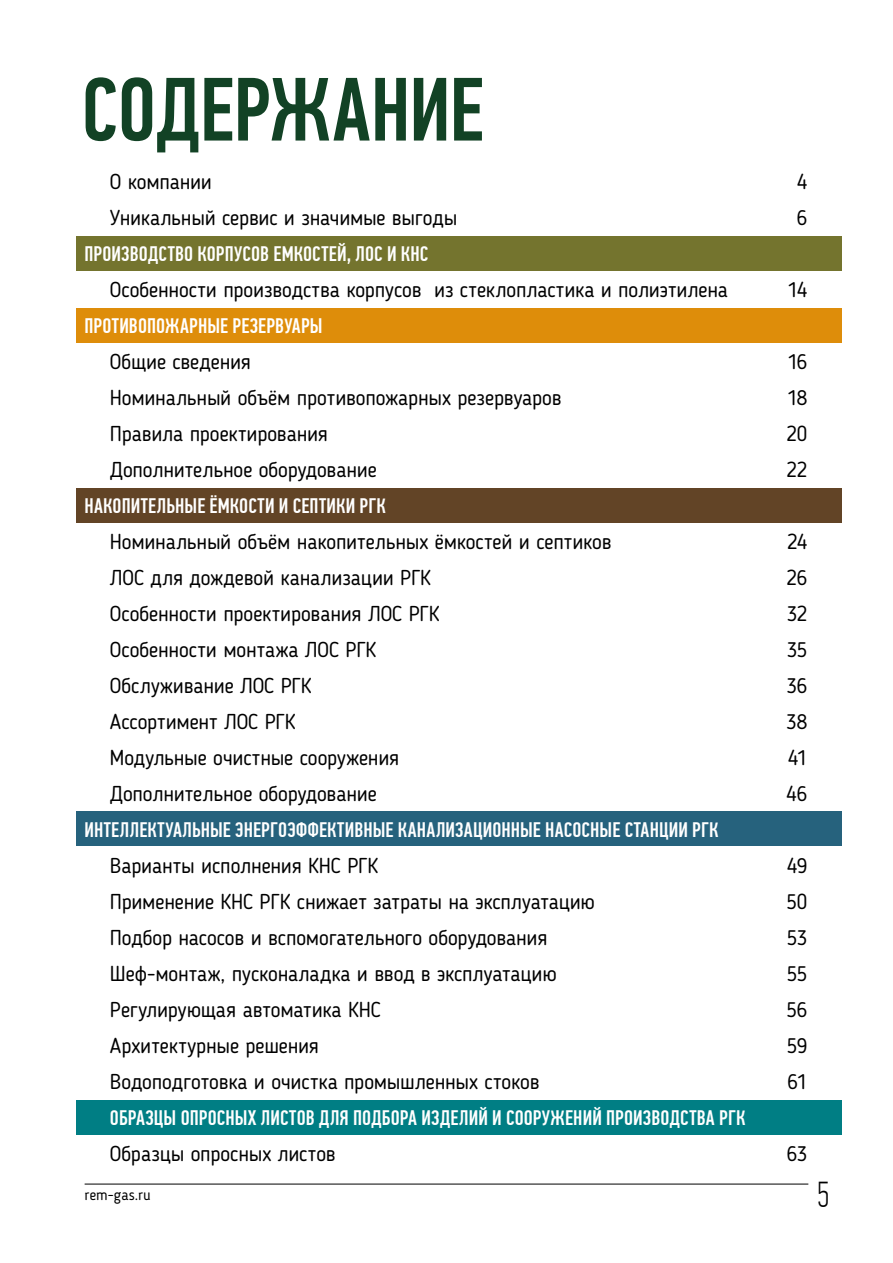
<style>
.page{position:relative;width:893px;height:1263px;background:#fff}
.page>*{position:absolute;margin:0;border:0;box-sizing:border-box;transform-origin:0 0}
.t1{font:500 90px "PF Din Text Comp Pro";letter-spacing:-.005em;color:#124225}
.t2{font:100 36px "PF Din Text Comp Pro";color:#000}
.t3{font:21px "Blogger Sans";letter-spacing:-.005em;color:#000}
.t4{font:500 21px "PF Din Text Comp Pro";letter-spacing:.01em;color:#fff}
.t5{font:15px "Blogger Sans";letter-spacing:.005em;color:#000}
</style>
<div class="page">
<hr style="left:85px;top:1184px;width:723px;height:1px;background:#000">
<div style="left:77px;top:236px;width:765px;height:34px;background:#74742e"></div>
<div style="left:77px;top:309px;width:765px;height:34px;background:#de8d0a"></div>
<div style="left:77px;top:488px;width:765px;height:34px;background:#624426"></div>
<div style="left:77px;top:811px;width:765px;height:34px;background:#26627d"></div>
<div style="left:77px;top:1100px;width:765px;height:34px;background:#007e84"></div>
<h1 class="t1" style="left:81px;top:57px;width:404px">СОДЕРЖАНИЕ</h1>
<p class="t3" style="left:110px;top:169px;width:103px">О компании</p>
<p class="t3" style="left:797px;top:169px;width:12px">4</p>
<p class="t3" style="left:110px;top:205px;width:349px">Уникальный сервис и значимые выгоды</p>
<p class="t3" style="left:797px;top:205px;width:12px">6</p>
<p class="t4" style="left:84px;top:241px;width:345px">ПРОИЗВОДСТВО КОРПУСОВ ЕМКОСТЕЙ, ЛОС И КНС</p>
<p class="t3" style="left:110px;top:277px;width:620px">Особенности производства корпусов из стеклопластика и полиэтилена</p>
<p class="t3" style="left:787px;top:277px;width:22px">14</p>
<p class="t4" style="left:84px;top:313px;width:240px">ПРОТИВОПОЖАРНЫЕ РЕЗЕРВУАРЫ</p>
<p class="t3" style="left:110px;top:349px;width:143px">Общие сведения</p>
<p class="t3" style="left:787px;top:349px;width:21px">16</p>
<p class="t3" style="left:110px;top:385px;width:453px">Номинальный объём противопожарных резервуаров</p>
<p class="t3" style="left:787px;top:385px;width:22px">18</p>
<p class="t3" style="left:110px;top:421px;width:220px">Правила проектирования</p>
<p class="t3" style="left:786px;top:421px;width:22px">20</p>
<p class="t3" style="left:110px;top:457px;width:268px">Дополнительное оборудование</p>
<p class="t3" style="left:786px;top:457px;width:22px">22</p>
<p class="t4" style="left:84px;top:493px;width:303px">НАКОПИТЕЛЬНЫЕ ЁМКОСТИ И СЕПТИКИ РГК</p>
<p class="t3" style="left:110px;top:529px;width:503px">Номинальный объём накопительных ёмкостей и септиков</p>
<p class="t3" style="left:787px;top:529px;width:22px">24</p>
<p class="t3" style="left:110px;top:565px;width:323px">ЛОС для дождевой канализации РГК</p>
<p class="t3" style="left:786px;top:565px;width:22px">26</p>
<p class="t3" style="left:110px;top:601px;width:331px">Особенности проектирования ЛОС РГК</p>
<p class="t3" style="left:787px;top:601px;width:22px">32</p>
<p class="t3" style="left:110px;top:637px;width:268px">Особенности монтажа ЛОС РГК</p>
<p class="t3" style="left:787px;top:637px;width:22px">35</p>
<p class="t3" style="left:110px;top:673px;width:203px">Обслуживание ЛОС РГК</p>
<p class="t3" style="left:786px;top:673px;width:22px">36</p>
<p class="t3" style="left:110px;top:709px;width:187px">Ассортимент ЛОС РГК</p>
<p class="t3" style="left:786px;top:709px;width:23px">38</p>
<p class="t3" style="left:110px;top:745px;width:291px">Модульные очистные сооружения</p>
<p class="t3" style="left:788px;top:745px;width:21px">41</p>
<p class="t3" style="left:110px;top:781px;width:268px">Дополнительное оборудование</p>
<p class="t3" style="left:786px;top:781px;width:23px">46</p>
<p class="t4" style="left:84px;top:817px;width:635px">ИНТЕЛЛЕКТУАЛЬНЫЕ ЭНЕРГОЭФФЕКТИВНЫЕ КАНАЛИЗАЦИОННЫЕ НАСОСНЫЕ СТАНЦИИ РГК</p>
<p class="t3" style="left:110px;top:853px;width:270px">Варианты исполнения КНС РГК</p>
<p class="t3" style="left:787px;top:853px;width:22px">49</p>
<p class="t3" style="left:110px;top:889px;width:486px">Применение КНС РГК снижает затраты на эксплуатацию</p>
<p class="t3" style="left:786px;top:889px;width:22px">50</p>
<p class="t3" style="left:110px;top:925px;width:439px">Подбор насосов и вспомогательного оборудования</p>
<p class="t3" style="left:787px;top:925px;width:22px">53</p>
<p class="t3" style="left:110px;top:961px;width:448px">Шеф-монтаж, пусконаладка и ввод в эксплуатацию</p>
<p class="t3" style="left:787px;top:961px;width:22px">55</p>
<p class="t3" style="left:110px;top:997px;width:272px">Регулирующая автоматика КНС</p>
<p class="t3" style="left:786px;top:997px;width:22px">56</p>
<p class="t3" style="left:110px;top:1033px;width:211px">Архитектурные решения</p>
<p class="t3" style="left:787px;top:1033px;width:22px">59</p>
<p class="t3" style="left:110px;top:1069px;width:431px">Водоподготовка и очистка промышленных стоков</p>
<p class="t3" style="left:788px;top:1069px;width:21px">61</p>
<p class="t4" style="left:110px;top:1105px;width:637px">ОБРАЗЦЫ ОПРОСНЫХ ЛИСТОВ ДЛЯ ПОДБОРА ИЗДЕЛИЙ И СООРУЖЕНИЙ ПРОИЗВОДСТВА РГК</p>
<p class="t3" style="left:110px;top:1141px;width:227px">Образцы опросных листов</p>
<p class="t3" style="left:787px;top:1141px;width:22px">63</p>
<p class="t5" style="left:84px;top:1186px;width:68px">rem-gas.ru</p>
<h2 class="t2" style="left:817px;top:1174px;width:14px">5</h2>
</div>
